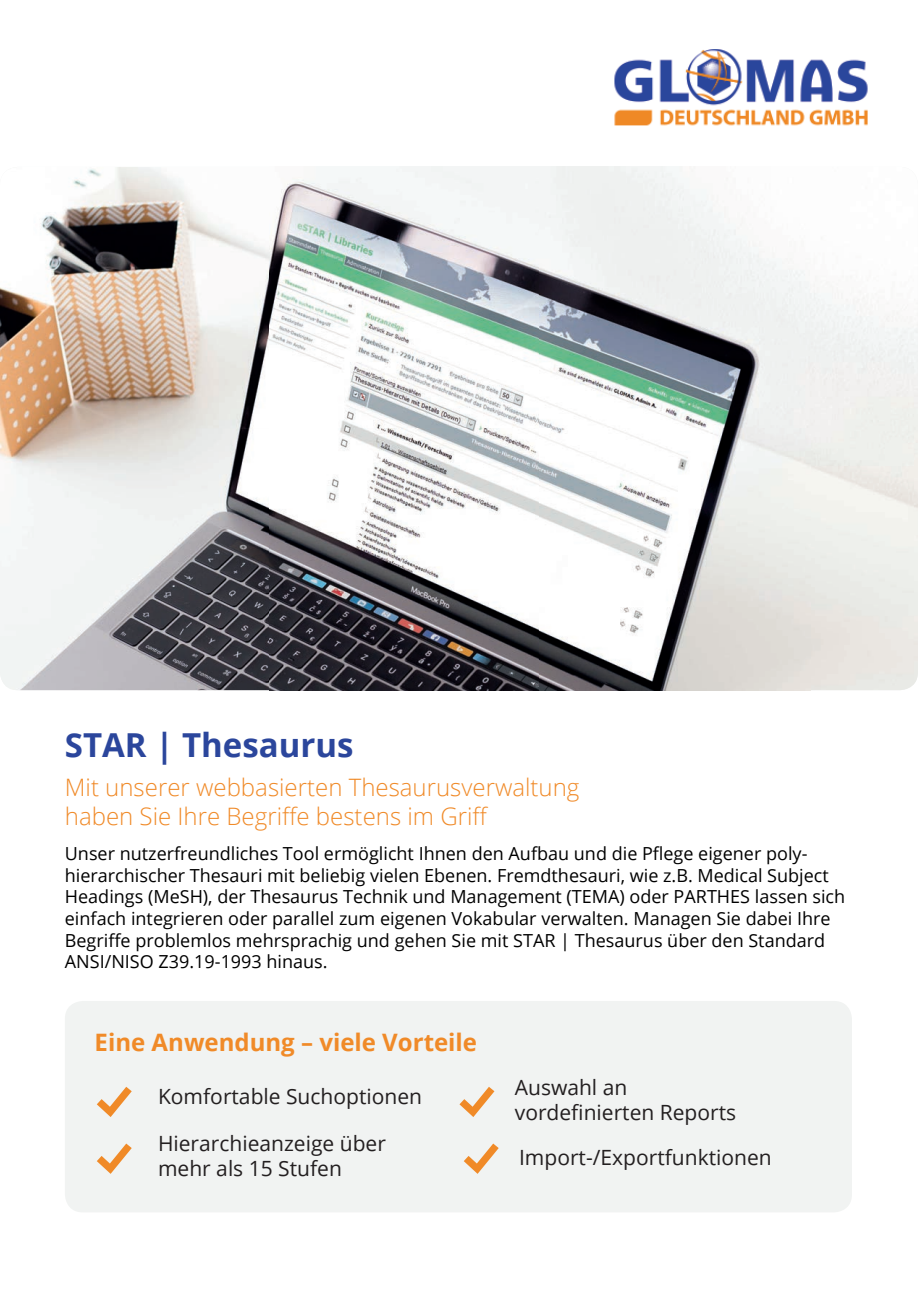
<style>
.page{position:relative;width:919px;height:1289px;background:#fff}
.page>*{position:absolute;margin:0;border:0;box-sizing:border-box;transform-origin:0 0}
.t1{font:700 33px "Open Sans";color:#2b469c}
.t2{font:300 24px/28.8px "Open Sans";color:#f08a28}
.t3{font:700 24px "Open Sans";color:#f08a28}
.t4{font:21px/25.2px "Open Sans";color:#231f20}
.t5{font:18px/21.6px "Open Sans";color:#000}
</style>
<div class="page">
<div style="left:65px;top:1000px;width:786px;height:212px;background:#f1f3f2;border-radius:18px"></div>
<img style="left:0;top:167px;width:917px;height:523px">
<img style="left:614px;top:49px;width:254px;height:77px">
<svg style="left:97px;top:1086px;width:35px;height:31px"></svg>
<svg style="left:459px;top:1087px;width:35px;height:30px"></svg>
<svg style="left:97px;top:1143px;width:35px;height:30px"></svg>
<svg style="left:463px;top:1143px;width:35px;height:30px"></svg>
<h1 class="t1" style="left:65px;top:722px;width:290px">STAR | Thesaurus</h1>
<h2 class="t2" style="left:65px;top:772px;width:516px">Mit unserer webbasierten Thesaurusverwaltung haben Sie Ihre Begriffe bestens im Griff</h2>
<p class="t5" style="left:65px;top:842px;width:781px">Unser nutzerfreundliches Tool ermöglicht Ihnen den Aufbau und die Pflege eigener poly&shy;hierarchischer Thesauri mit beliebig vielen Ebenen. Fremdthesauri, wie z.B. Medical Subject Headings (MeSH), der Thesaurus Technik und Management (TEMA) oder PARTHES lassen sich einfach integrieren oder parallel zum eigenen Vokabular verwalten. Managen Sie dabei Ihre Begriffe problemlos mehrsprachig und gehen Sie mit STAR | Thesaurus über den Standard ANSI/NISO Z39.19-1993 hinaus.</p>
<h2 class="t3" style="left:95px;top:1025px;width:384px">Eine Anwendung – viele Vorteile</h2>
<p class="t4" style="left:158px;top:1083px;width:265px">Komfortable Suchoptionen</p>
<p class="t4" style="left:514px;top:1074px;width:223px">Auswahl an vordefinierten Reports</p>
<p class="t4" style="left:158px;top:1130px;width:229px">Hierarchieanzeige über mehr als 15 Stufen</p>
<p class="t4" style="left:519px;top:1144px;width:254px">Import-/Exportfunktionen</p>
</div>
